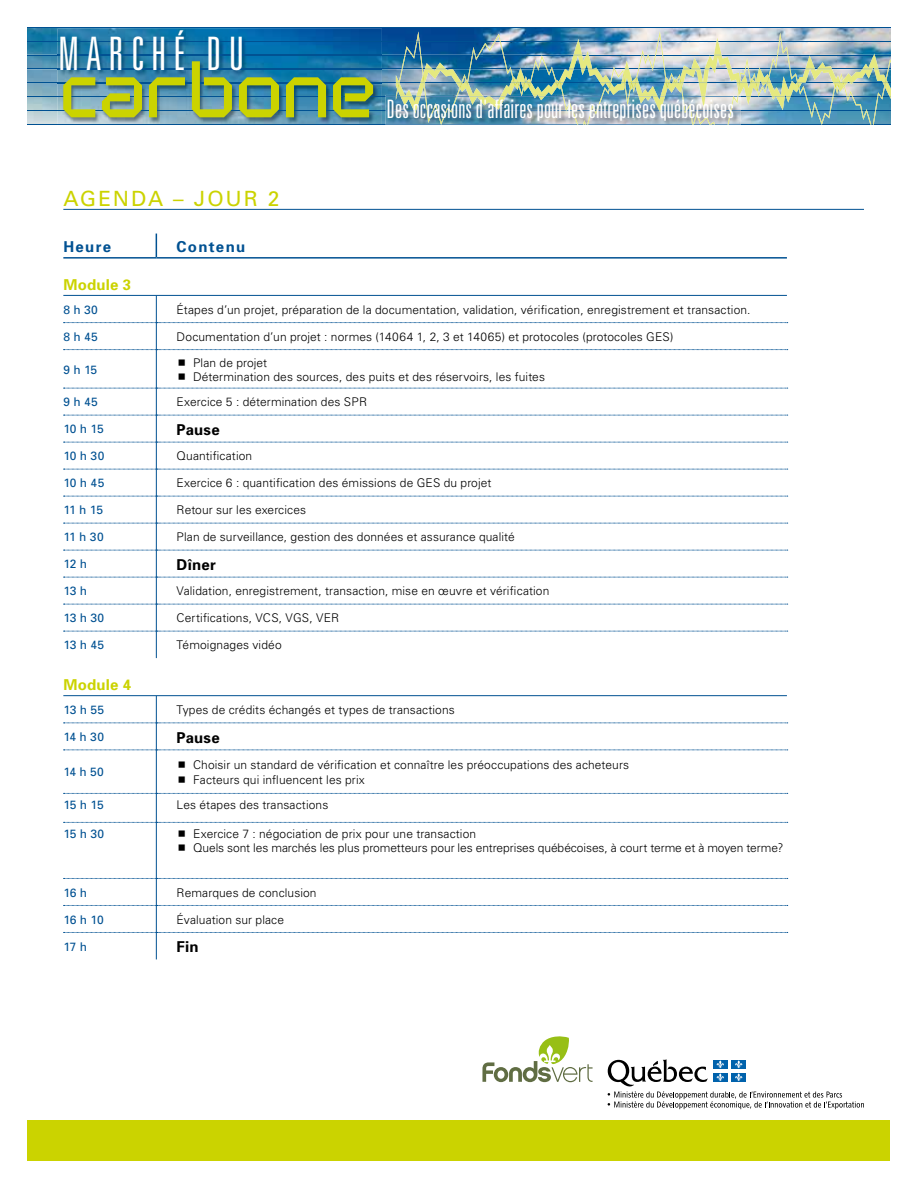
<style>
.page{position:relative;width:918px;height:1188px;background:#fff}
.page>*{position:absolute;margin:0;border:0;box-sizing:border-box;transform-origin:0 0}
.t1{font:57.6px "Blutter";color:#cbd300}
.t2{font:300 ultra-condensed 46.2px "Univers";letter-spacing:.155em;color:#fff}
.t3{font:300 ultra-condensed 25.35px "Univers";letter-spacing:.005em;color:#fff}
.t4{font:21px "Univers";color:#cbd300}
.t5{font:700 15px "Univers";letter-spacing:.01em;color:#000}
.t6{font:700 15px "Univers";letter-spacing:.01em;color:#cbd300}
.t7{font:700 15px "Univers";letter-spacing:.09em;color:#005192}
.t8{font:300 12px/14.4px "Univers";letter-spacing:.01em;color:#000}
.t9{font:12px "Univers";letter-spacing:-.01em;color:#005192}
</style>
<div class="page">
<img style="left:27px;top:28px;width:864px;height:96px">
<hr style="left:27px;top:27px;width:864px;height:1px;background:#005192">
<hr style="left:27px;top:41px;width:864px;height:1px;background:#005192">
<hr style="left:27px;top:55px;width:864px;height:1px;background:#005192">
<hr style="left:27px;top:69px;width:864px;height:1px;background:#005192">
<hr style="left:27px;top:83px;width:864px;height:1px;background:#005192">
<hr style="left:27px;top:97px;width:864px;height:1px;background:#005192">
<hr style="left:27px;top:110px;width:864px;height:1px;background:#005192">
<hr style="left:27px;top:124px;width:864px;height:1px;background:#005192">
<img style="left:873px;top:59px;width:18px;height:65px">
<svg style="left:875px;top:110px;width:16px;height:1px"></svg>
<img style="left:738px;top:33px;width:118px;height:72px">
<img style="left:602px;top:31px;width:81px;height:64px">
<img style="left:399px;top:31px;width:157px;height:52px">
<svg style="left:416px;top:41px;width:85px;height:1px"></svg>
<svg style="left:405px;top:55px;width:106px;height:1px"></svg>
<img style="left:683px;top:38px;width:203px;height:41px">
<svg style="left:714px;top:55px;width:161px;height:1px"></svg>
<svg style="left:683px;top:69px;width:208px;height:1px"></svg>
<svg style="left:746px;top:97px;width:145px;height:1px"></svg>
<img style="left:738px;top:76px;width:107px;height:16px">
<img style="left:665px;top:78px;width:17px;height:12px">
<svg style="left:665px;top:79px;width:226px;height:8px;background:#aac2aa"></svg>
<img style="left:511px;top:39px;width:146px;height:56px">
<svg style="left:573px;top:55px;width:16px;height:1px"></svg>
<img style="left:609px;top:73px;width:28px;height:18px">
<img style="left:513px;top:77px;width:49px;height:12px">
<svg style="left:511px;top:83px;width:128px;height:1px"></svg>
<img style="left:417px;top:63px;width:65px;height:32px">
<svg style="left:402px;top:69px;width:263px;height:1px"></svg>
<img style="left:423px;top:74px;width:45px;height:8px">
<img style="left:396px;top:75px;width:16px;height:7px">
<img style="left:57px;top:29px;width:325px;height:95px">
<img style="left:57px;top:41px;width:325px;height:1px">
<img style="left:57px;top:55px;width:325px;height:1px">
<img style="left:57px;top:69px;width:325px;height:1px">
<img style="left:57px;top:83px;width:325px;height:1px">
<img style="left:57px;top:97px;width:325px;height:1px">
<img style="left:57px;top:110px;width:325px;height:1px">
<img style="left:385px;top:95px;width:356px;height:16px">
<img style="left:385px;top:97px;width:356px;height:1px">
<img style="left:385px;top:124px;width:356px;height:1px">
<img style="left:441px;top:124px;width:288px;height:1px">
<img style="left:728px;top:96px;width:11px;height:28px">
<img style="left:586px;top:96px;width:129px;height:28px">
<img style="left:601px;top:97px;width:82px;height:1px">
<img style="left:591px;top:110px;width:100px;height:1px">
<img style="left:396px;top:95px;width:190px;height:29px">
<img style="left:506px;top:97px;width:58px;height:1px">
<img style="left:427px;top:110px;width:146px;height:1px">
<img style="left:400px;top:101px;width:21px;height:13px">
<svg style="left:396px;top:82px;width:72px;height:19px"></svg>
<img style="left:638px;top:96px;width:27px;height:16px">
<svg style="left:639px;top:96px;width:26px;height:4px"></svg>
<img style="left:468px;top:95px;width:38px;height:15px">
<img style="left:469px;top:97px;width:37px;height:1px">
<img style="left:701px;top:96px;width:5px;height:13px">
<svg style="left:533px;top:96px;width:13px;height:4px"></svg>
<img style="left:510px;top:95px;width:230px;height:1px">
<div style="left:28px;top:1120px;width:862px;height:40px;background:#cbd300"></div>
<hr style="left:63px;top:209px;width:801px;height:1px;background:#005192">
<svg style="left:156px;top:234px;width:1px;height:23px"></svg>
<hr style="left:63px;top:257px;width:93px;height:2px;background:#005192">
<hr style="left:156px;top:257px;width:631px;height:2px;background:#005192">
<svg style="left:64px;top:296px;width:724px;height:54px"></svg>
<hr style="left:156px;top:350px;width:1px;height:38px;background:#005192">
<svg style="left:64px;top:388px;width:724px;height:270px"></svg>
<svg style="left:64px;top:696px;width:724px;height:55px"></svg>
<hr style="left:156px;top:750px;width:1px;height:43px;background:#005192">
<svg style="left:64px;top:793px;width:724px;height:30px"></svg>
<hr style="left:156px;top:822px;width:1px;height:56px;background:#005192">
<svg style="left:64px;top:878px;width:724px;height:81px"></svg>
<hr style="left:63px;top:295px;width:724px;height:1px;background:#005192">
<hr style="left:63px;top:695px;width:724px;height:1px;background:#005192">
<svg style="left:608px;top:1059px;width:256px;height:50px"></svg>
<svg style="left:482px;top:1036px;width:111px;height:46px"></svg>
<h2 class="t2" style="left:59px;top:29px;width:187px">MARCHÉ DU</h2>
<h1 class="t1" style="left:59px;top:60px;width:318px">Carbone</h1>
<h3 class="t3" style="left:387px;top:96px;width:349px">Des occasions d'affaires pour les entreprises québécoises</h3>
<h3 class="t4" style="left:63px;top:185px;width:162px">AGENDA – JOUR</h3>
<h3 class="t4" style="left:268px;top:185px;width:13px">2</h3>
<p class="t7" style="left:63px;top:237px;width:49px">Heure</p>
<p class="t7" style="left:177px;top:237px;width:70px">Contenu</p>
<p class="t6" style="left:63px;top:275px;width:69px">Module 3</p>
<p class="t9" style="left:63px;top:302px;width:36px">8 H 30</p>
<p class="t8" style="left:177px;top:302px;width:575px">Étapes d’un projet, préparation de la documentation, validation, vérification, enregistrement et transaction.</p>
<p class="t9" style="left:63px;top:329px;width:36px">8 H 45</p>
<p class="t8" style="left:177px;top:329px;width:498px">Documentation d’un projet : normes (14064 1, 2, 3 et 14065) et protocoles (protocoles GES)</p>
<p class="t9" style="left:63px;top:362px;width:35px">9 H 15</p>
<p class="t8" style="left:193px;top:355px;width:353px">Plan de projet<br>Détermination des sources, des puits et des réservoirs, les fuites</p>
<p class="t9" style="left:63px;top:395px;width:36px">9 H 45</p>
<p class="t8" style="left:177px;top:395px;width:192px">Exercice 5 : détermination des SPR</p>
<p class="t9" style="left:63px;top:422px;width:42px">10 H 15</p>
<p class="t5" style="left:177px;top:420px;width:45px">Pause</p>
<p class="t9" style="left:63px;top:449px;width:43px">10 H 30</p>
<p class="t8" style="left:177px;top:449px;width:77px">Quantification</p>
<p class="t9" style="left:63px;top:476px;width:43px">10 H 45</p>
<p class="t8" style="left:177px;top:476px;width:316px">Exercice 6 : quantification des émissions de GES du projet</p>
<p class="t9" style="left:63px;top:503px;width:41px">11 H 15</p>
<p class="t8" style="left:177px;top:503px;width:131px">Retour sur les exercices</p>
<p class="t9" style="left:63px;top:530px;width:42px">11 H 30</p>
<p class="t8" style="left:177px;top:530px;width:340px">Plan de surveillance, gestion des données et assurance qualité</p>
<p class="t9" style="left:63px;top:557px;width:25px">12 H</p>
<p class="t5" style="left:177px;top:555px;width:41px">Dîner</p>
<p class="t9" style="left:63px;top:584px;width:25px">13 H</p>
<p class="t8" style="left:177px;top:584px;width:374px">Validation, enregistrement, transaction, mise en œuvre et vérification</p>
<p class="t9" style="left:63px;top:611px;width:42px">13 H 30</p>
<p class="t8" style="left:177px;top:611px;width:164px">Certifications, VCS, VGS, VER</p>
<p class="t9" style="left:63px;top:638px;width:42px">13 H 45</p>
<p class="t8" style="left:177px;top:638px;width:107px">Témoignages vidéo</p>
<p class="t6" style="left:63px;top:675px;width:69px">Module 4</p>
<p class="t9" style="left:63px;top:703px;width:42px">13 H 55</p>
<p class="t8" style="left:177px;top:702px;width:280px">Types de crédits échangés et types de transactions</p>
<p class="t9" style="left:63px;top:730px;width:42px">14 H 30</p>
<p class="t5" style="left:177px;top:728px;width:45px">Pause</p>
<p class="t9" style="left:63px;top:765px;width:42px">14 H 50</p>
<p class="t8" style="left:193px;top:758px;width:438px">Choisir un standard de vérification et connaître les préoccupations des acheteurs<br>Facteurs qui influencent les prix</p>
<p class="t9" style="left:63px;top:797px;width:42px">15 H 15</p>
<p class="t8" style="left:177px;top:797px;width:153px">Les étapes des transactions</p>
<p class="t9" style="left:63px;top:826px;width:42px">15 H 30</p>
<p class="t8" style="left:193px;top:826px;width:592px">Exercice 7 : négociation de prix pour une transaction<br>Quels sont les marchés les plus prometteurs pour les entreprises québécoises, à court terme et à moyen terme?</p>
<p class="t9" style="left:63px;top:885px;width:25px">16 H</p>
<p class="t8" style="left:177px;top:885px;width:142px">Remarques de conclusion</p>
<p class="t9" style="left:63px;top:912px;width:42px">16 H 10</p>
<p class="t8" style="left:177px;top:912px;width:109px">Évaluation sur place</p>
<p class="t9" style="left:63px;top:939px;width:25px">17 H</p>
<p class="t5" style="left:177px;top:937px;width:24px">Fin</p>
</div>
